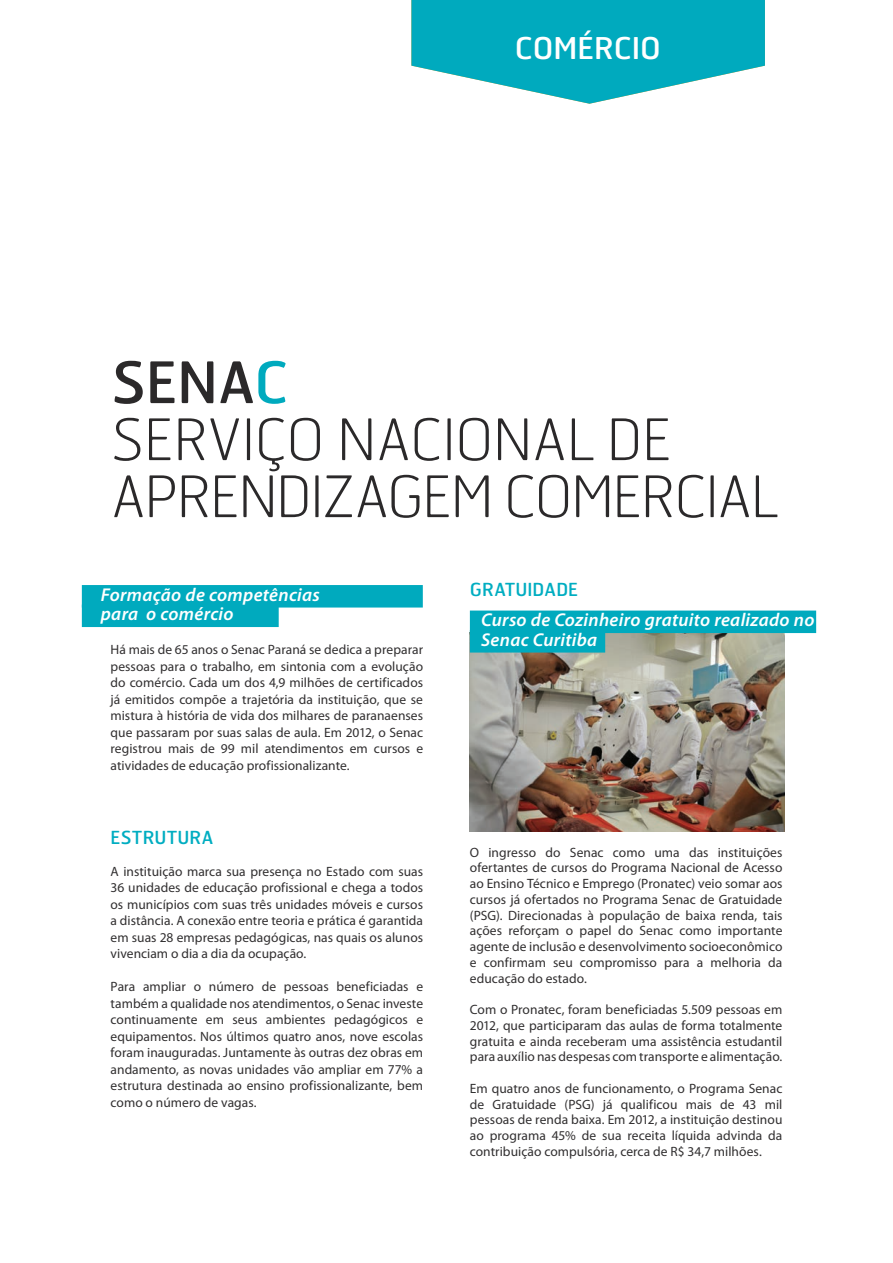
<style>
.page{position:relative;width:893px;height:1263px;background:#fff}
.page>*{position:absolute;margin:0;border:0;box-sizing:border-box;transform-origin:0 0}
.t1{font:100 57px/57px "Hermes";letter-spacing:-.015em;color:#2b292a}
.t2{font:30px "Hermes";color:#fff}
.t3{font:italic 600 18.6px/19.5px "Myriad Pro";letter-spacing:.015em;color:#fff}
.t4{font:18px "Hermes";color:#00adc1}
.t5{font:13.5px/16.5px "Myriad Pro";letter-spacing:.005em;color:#312f30;text-align:justify}
.s1{font-weight:400}
.s2{font-weight:400;color:#00aabe}
</style>
<div class="page">
<svg style="left:411px;top:0;width:354px;height:104px"></svg>
<div style="left:82px;top:585px;width:341px;height:22px;background:#00aabe"></div>
<div style="left:82px;top:604px;width:197px;height:23px;background:#00aabe"></div>
<img style="left:470px;top:633px;width:314px;height:198px">
<div style="left:470px;top:610px;width:346px;height:23px;background:#00aabe"></div>
<div style="left:470px;top:630px;width:135px;height:22px;background:#00aabe"></div>
<h2 class="t2" style="left:515px;top:29px;width:148px">COMÉRCIO</h2>
<h1 class="t1" style="left:112px;top:352px;width:668px"><span class="s1">SENA</span><span class="s2">C<br></span>SERVIÇO NACIONAL DE<br>APRENDIZAGEM COMERCIAL</h1>
<h3 class="t3" style="left:101px;top:584px;width:221px">Formação de competências para o comércio</h3>
<h3 class="t4" style="left:470px;top:578px;width:12px">GRATUIDADE</h3>
<h3 class="t3" style="left:481px;top:610px;width:335px">Curso de Cozinheiro gratuito realizado no<br>Senac Curitiba</h3>
<p class="t5" style="left:111px;top:641px;width:314px">Há mais de 65 anos o Senac Paraná se dedica a preparar pessoas para o trabalho, em sintonia com a evolução do comércio. Cada um dos 4,9 milhões de certificados já emitidos compõe a trajetória da instituição, que se mistura à história de vida dos milhares de paranaenses que passaram por suas salas de aula. Em 2012, o Senac registrou mais de 99 mil atendimentos em cursos e atividades de educação profissionalizante.</p>
<h3 class="t4" style="left:111px;top:826px;width:23px">ESTRUTURA</h3>
<p class="t5" style="left:111px;top:863px;width:314px">A instituição marca sua presença no Estado com suas 36 unidades de educação profissional e chega a todos os municípios com suas três unidades móveis e cursos a distância. A conexão entre teoria e prática é garantida em suas 28 empresas pedagógicas, nas quais os alunos vivenciam o dia a dia da ocupação.</p>
<p class="t5" style="left:111px;top:978px;width:314px">Para ampliar o número de pessoas beneficiadas e também a qualidade nos atendimentos, o Senac investe continuamente em seus ambientes pedagógicos e equipamentos. Nos últimos quatro anos, nove escolas foram inauguradas. Juntamente às outras dez obras em andamento, as novas unidades vão ampliar em 77% a estrutura destinada ao ensino profissionalizante, bem como o número de vagas.</p>
<p class="t5" style="left:470px;top:844px;width:314px;line-height:15.8px">O ingresso do Senac como uma das instituições ofertantes de cursos do Programa Nacional de Acesso ao Ensino Técnico e Emprego (Pronatec) veio somar aos cursos já ofertados no Programa Senac de Gratuidade (PSG). Direcionadas à população de baixa renda, tais ações reforçam o papel do Senac como importante agente de inclusão e desenvolvimento socioeconômico e confirmam seu compromisso para a melhoria da educação do estado.</p>
<p class="t5" style="left:470px;top:1001px;width:314px;line-height:15.8px">Com o Pronatec, foram beneficiadas 5.509 pessoas em 2012, que participaram das aulas de forma totalmente gratuita e ainda receberam uma assistência estudantil para auxílio nas despesas com transporte e alimentação.</p>
<p class="t5" style="left:470px;top:1080px;width:314px;line-height:15.8px">Em quatro anos de funcionamento, o Programa Senac de Gratuidade (PSG) já qualificou mais de 43 mil pessoas de renda baixa. Em 2012, a instituição destinou ao programa 45% de sua receita líquida advinda da contribuição compulsória, cerca de R$ 34,7 milhões.</p>
</div>
